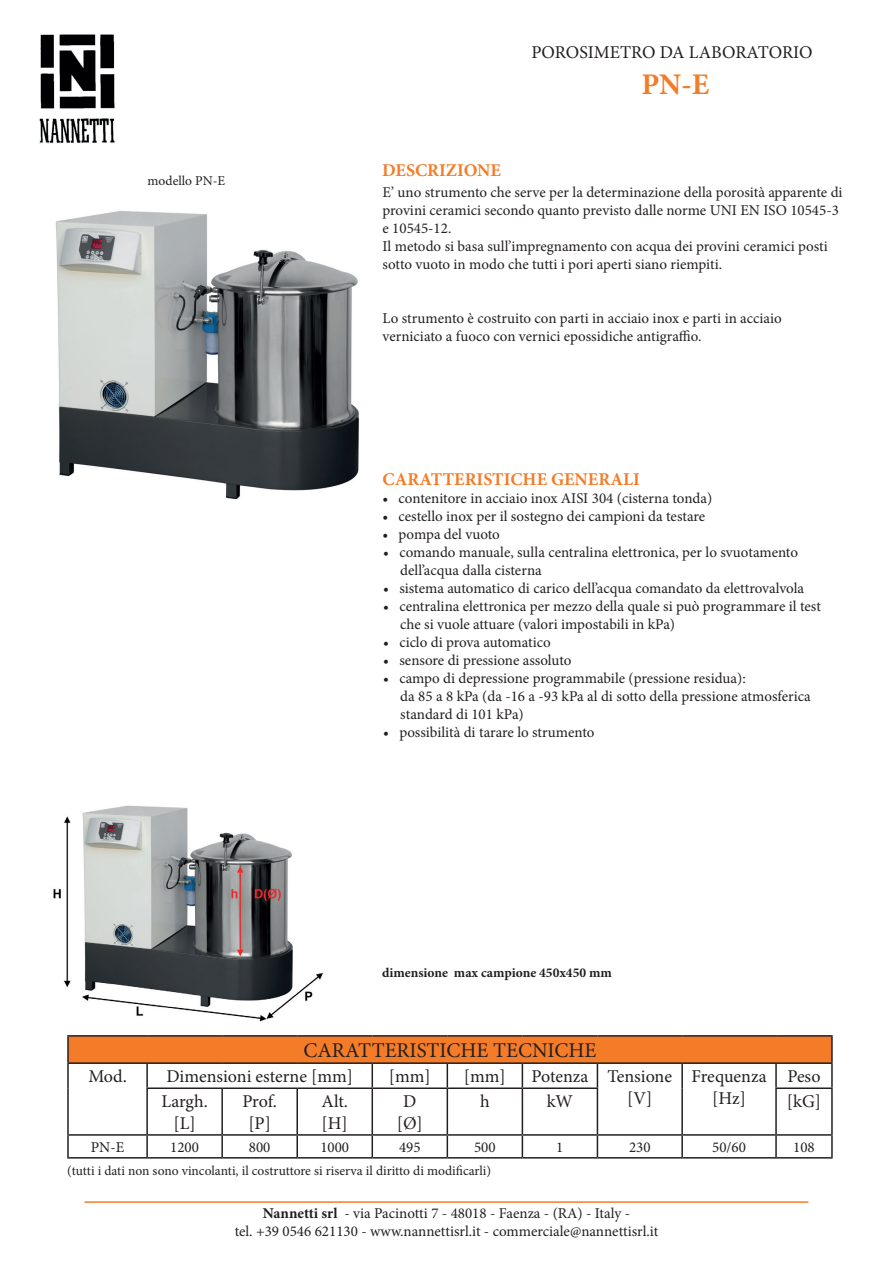
<style>
.page{position:relative;width:893px;height:1263px;background:#fff}
.page>*{position:absolute;margin:0;border:0;box-sizing:border-box;transform-origin:0 0}
.t1{font:700 30px "Minion Pro";color:#f47c29}
.t2{font:21px "Minion Pro";color:#231f20}
.t3{font:18px/21.6px "Minion Pro";color:#231f20;text-align:center}
.t4{font:700 18px "Minion Pro";color:#f47c29}
.t5{font:15px/18px "Minion Pro";color:#231f20}
.t6{font:13.5px "Minion Pro";color:#231f20}
.t7{font:700 13.5px "Minion Pro";color:#231f20}
.s1{font-weight:700}
</style>
<div class="page">
<hr style="left:85px;top:1201px;width:723px;height:2px;background:#f47c29">
<img style="left:39px;top:34px;width:76px;height:110px">
<img style="left:55px;top:211px;width:304px;height:287px">
<div style="left:68px;top:1036px;width:764px;height:27px;background:#f47c29"></div>
<hr style="left:67px;top:1035px;width:80px;height:2px;background:#231f20">
<hr style="left:67px;top:1037px;width:2px;height:25px;background:#231f20">
<hr style="left:147px;top:1035px;width:75px;height:2px;background:#231f20">
<hr style="left:222px;top:1035px;width:75px;height:2px;background:#231f20">
<hr style="left:297px;top:1035px;width:75px;height:2px;background:#231f20">
<hr style="left:372px;top:1035px;width:75px;height:2px;background:#231f20">
<hr style="left:447px;top:1035px;width:75px;height:2px;background:#231f20">
<hr style="left:522px;top:1035px;width:75px;height:2px;background:#231f20">
<hr style="left:597px;top:1035px;width:85px;height:2px;background:#231f20">
<hr style="left:682px;top:1035px;width:94px;height:2px;background:#231f20">
<hr style="left:776px;top:1035px;width:57px;height:2px;background:#231f20">
<hr style="left:831px;top:1037px;width:2px;height:25px;background:#231f20">
<hr style="left:67px;top:1062px;width:80px;height:2px;background:#231f20">
<hr style="left:67px;top:1064px;width:2px;height:24px;background:#231f20">
<hr style="left:147px;top:1062px;width:75px;height:2px;background:#231f20">
<hr style="left:146px;top:1064px;width:2px;height:23px;background:#231f20">
<hr style="left:222px;top:1062px;width:75px;height:2px;background:#231f20">
<hr style="left:297px;top:1062px;width:75px;height:2px;background:#231f20">
<hr style="left:372px;top:1062px;width:75px;height:2px;background:#231f20">
<svg style="left:372px;top:1064px;width:1px;height:23px"></svg>
<hr style="left:447px;top:1062px;width:75px;height:2px;background:#231f20">
<svg style="left:447px;top:1064px;width:1px;height:23px"></svg>
<hr style="left:522px;top:1062px;width:75px;height:2px;background:#231f20">
<svg style="left:522px;top:1064px;width:1px;height:23px"></svg>
<hr style="left:597px;top:1062px;width:85px;height:2px;background:#231f20">
<svg style="left:597px;top:1064px;width:1px;height:23px"></svg>
<hr style="left:682px;top:1062px;width:94px;height:2px;background:#231f20">
<hr style="left:681px;top:1064px;width:2px;height:24px;background:#231f20">
<hr style="left:776px;top:1062px;width:57px;height:2px;background:#231f20">
<hr style="left:775px;top:1064px;width:2px;height:23px;background:#231f20">
<hr style="left:831px;top:1064px;width:2px;height:23px;background:#231f20">
<hr style="left:67px;top:1088px;width:2px;height:46px;background:#231f20">
<hr style="left:146px;top:1087px;width:76px;height:2px;background:#231f20">
<hr style="left:146px;top:1089px;width:2px;height:45px;background:#231f20">
<hr style="left:222px;top:1087px;width:75px;height:2px;background:#231f20">
<hr style="left:221px;top:1089px;width:2px;height:45px;background:#231f20">
<hr style="left:297px;top:1087px;width:75px;height:2px;background:#231f20">
<hr style="left:296px;top:1089px;width:2px;height:45px;background:#231f20">
<hr style="left:372px;top:1087px;width:75px;height:2px;background:#231f20">
<hr style="left:372px;top:1089px;width:1px;height:45px;background:#231f20">
<hr style="left:447px;top:1087px;width:75px;height:2px;background:#231f20">
<hr style="left:447px;top:1089px;width:1px;height:45px;background:#231f20">
<hr style="left:522px;top:1087px;width:76px;height:2px;background:#231f20">
<hr style="left:522px;top:1089px;width:1px;height:45px;background:#231f20">
<hr style="left:597px;top:1089px;width:1px;height:45px;background:#231f20">
<hr style="left:681px;top:1088px;width:2px;height:46px;background:#231f20">
<hr style="left:775px;top:1087px;width:58px;height:2px;background:#231f20">
<hr style="left:775px;top:1089px;width:2px;height:45px;background:#231f20">
<hr style="left:831px;top:1089px;width:2px;height:45px;background:#231f20">
<hr style="left:67px;top:1134px;width:80px;height:2px;background:#231f20">
<hr style="left:67px;top:1136px;width:2px;height:21px;background:#231f20">
<hr style="left:147px;top:1134px;width:75px;height:2px;background:#231f20">
<hr style="left:146px;top:1136px;width:2px;height:21px;background:#231f20">
<hr style="left:222px;top:1134px;width:75px;height:2px;background:#231f20">
<hr style="left:221px;top:1136px;width:2px;height:21px;background:#231f20">
<hr style="left:297px;top:1134px;width:75px;height:2px;background:#231f20">
<hr style="left:296px;top:1136px;width:2px;height:21px;background:#231f20">
<hr style="left:372px;top:1134px;width:75px;height:2px;background:#231f20">
<svg style="left:372px;top:1136px;width:1px;height:21px"></svg>
<hr style="left:447px;top:1134px;width:75px;height:2px;background:#231f20">
<svg style="left:447px;top:1136px;width:1px;height:21px"></svg>
<hr style="left:522px;top:1134px;width:75px;height:2px;background:#231f20">
<svg style="left:522px;top:1136px;width:1px;height:21px"></svg>
<hr style="left:597px;top:1134px;width:85px;height:2px;background:#231f20">
<svg style="left:597px;top:1136px;width:1px;height:21px"></svg>
<hr style="left:682px;top:1134px;width:94px;height:2px;background:#231f20">
<hr style="left:681px;top:1136px;width:2px;height:21px;background:#231f20">
<hr style="left:776px;top:1134px;width:57px;height:2px;background:#231f20">
<hr style="left:775px;top:1136px;width:2px;height:21px;background:#231f20">
<hr style="left:831px;top:1136px;width:2px;height:21px;background:#231f20">
<hr style="left:67px;top:1157px;width:80px;height:1px;background:#231f20">
<hr style="left:147px;top:1157px;width:75px;height:1px;background:#231f20">
<hr style="left:222px;top:1157px;width:75px;height:1px;background:#231f20">
<hr style="left:297px;top:1157px;width:75px;height:1px;background:#231f20">
<hr style="left:372px;top:1157px;width:75px;height:1px;background:#231f20">
<hr style="left:447px;top:1157px;width:75px;height:1px;background:#231f20">
<hr style="left:522px;top:1157px;width:75px;height:1px;background:#231f20">
<hr style="left:597px;top:1157px;width:85px;height:1px;background:#231f20">
<hr style="left:682px;top:1157px;width:94px;height:1px;background:#231f20">
<hr style="left:776px;top:1157px;width:57px;height:1px;background:#231f20">
<img style="left:53px;top:805px;width:270px;height:217px">
<p class="t6" style="left:148px;top:171px;width:79px">modello PN-E</p>
<p class="t4" style="left:382px;top:158px;width:120px">DESCRIZIONE</p>
<p class="t3" style="left:531px;top:41px;width:283px">POROSIMETRO DA LABORATORIO</p>
<h1 class="t1" style="left:641px;top:63px;width:69px">PN-E</h1>
<p class="t5" style="left:383px;top:183px;width:462px">E’ uno strumento che serve per la determinazione della porosità apparente di provini ceramici secondo quanto previsto dalle norme UNI EN ISO 10545-3 e 10545-12.</p>
<p class="t5" style="left:383px;top:237px;width:447px">Il metodo si basa sull’impregnamento con acqua dei provini ceramici posti sotto vuoto in modo che tutti i pori aperti siano riempiti.</p>
<p class="t5" style="left:383px;top:309px;width:401px">Lo strumento è costruito con parti in acciaio inox e parti in acciaio verniciato a fuoco con vernici epossidiche antigraffio.</p>
<p class="t4" style="left:383px;top:467px;width:259px">CARATTERISTICHE GENERALI</p>
<p class="t5" style="left:383px;top:489px;width:331px">• contenitore in acciaio inox AISI 304 (cisterna tonda)</p>
<p class="t5" style="left:383px;top:507px;width:324px">• cestello inox per il sostegno dei campioni da testare</p>
<p class="t5" style="left:383px;top:525px;width:119px">• pompa del vuoto</p>
<p class="t5" style="left:400px;top:543px;width:399px;text-indent:-17px">• comando manuale, sulla centralina elettronica, per lo svuotamento dell’acqua dalla cisterna</p>
<p class="t5" style="left:383px;top:579px;width:422px">• sistema automatico di carico dell’acqua comandato da elettrovalvola</p>
<p class="t5" style="left:400px;top:597px;width:422px;text-indent:-17px">• centralina elettronica per mezzo della quale si può programmare il test che si vuole attuare (valori impostabili in kPa)</p>
<p class="t5" style="left:383px;top:633px;width:169px">• ciclo di prova automatico</p>
<p class="t5" style="left:383px;top:651px;width:190px">• sensore di pressione assoluto</p>
<p class="t5" style="left:383px;top:669px;width:364px">• campo di depressione programmabile (pressione residua):</p>
<p class="t5" style="left:400px;top:687px;width:412px">da 85 a 8 kPa (da -16 a -93 kPa al di sotto della pressione atmosferica</p>
<p class="t5" style="left:400px;top:705px;width:125px">standard di 101 kPa)</p>
<p class="t5" style="left:383px;top:723px;width:213px">• possibilità di tarare lo strumento</p>
<p class="t7" style="left:382px;top:964px;width:231px">dimensione max campione 450x450 mm</p>
<p class="t2" style="left:303px;top:1036px;width:295px">CARATTERISTICHE TECNICHE</p>
<p class="t3" style="left:88px;top:1066px;width:40px">Mod.</p>
<p class="t3" style="left:166px;top:1066px;width:188px">Dimensioni esterne [mm]</p>
<p class="t3" style="left:389px;top:1066px;width:43px">[mm]</p>
<p class="t3" style="left:464px;top:1066px;width:43px">[mm]</p>
<p class="t3" style="left:531px;top:1066px;width:58px">Potenza</p>
<p class="t3" style="left:608px;top:1066px;width:66px">Tensione</p>
<p class="t3" style="left:627px;top:1087px;width:27px">[V]</p>
<p class="t3" style="left:692px;top:1066px;width:76px">Frequenza</p>
<p class="t3" style="left:712px;top:1087px;width:35px">[Hz]</p>
<p class="t3" style="left:787px;top:1066px;width:35px">Peso</p>
<p class="t3" style="left:161px;top:1091px;width:48px">Largh.</p>
<p class="t3" style="left:174px;top:1112px;width:24px">[L]</p>
<p class="t3" style="left:242px;top:1091px;width:36px">Prof.</p>
<p class="t3" style="left:248px;top:1112px;width:24px">[P]</p>
<p class="t3" style="left:322px;top:1091px;width:28px">Alt.</p>
<p class="t3" style="left:322px;top:1112px;width:28px">[H]</p>
<p class="t3" style="left:397px;top:1091px;width:27px">D [Ø]</p>
<p class="t3" style="left:480px;top:1091px;width:11px">h</p>
<p class="t3" style="left:547px;top:1091px;width:28px">kW</p>
<p class="t3" style="left:787px;top:1091px;width:36px">[kG]</p>
<p class="t5" style="left:91px;top:1138px;width:35px">PN-E</p>
<p class="t5" style="left:170px;top:1138px;width:30px">1200</p>
<p class="t5" style="left:249px;top:1138px;width:23px">800</p>
<p class="t5" style="left:320px;top:1138px;width:30px">1000</p>
<p class="t5" style="left:399px;top:1138px;width:23px">495</p>
<p class="t5" style="left:474px;top:1138px;width:23px">500</p>
<p class="t5" style="left:556px;top:1138px;width:9px">1</p>
<p class="t5" style="left:629px;top:1138px;width:23px">230</p>
<p class="t5" style="left:712px;top:1138px;width:35px">50/60</p>
<p class="t5" style="left:793px;top:1138px;width:23px">108</p>
<p class="t6" style="left:67px;top:1162px;width:425px">(tutti i dati non sono vincolanti, il costruttore si riserva il diritto di modificarli)</p>
<p class="t5" style="left:235px;top:1204px;width:425px;text-align:center"><span class="s1">Nannetti srl</span> - via Pacinotti 7 - 48018 - Faenza - (RA) - Italy -<br>tel. +39 0546 621130 - www.nannettisrl.it - commerciale@nannettisrl.it</p>
</div>
